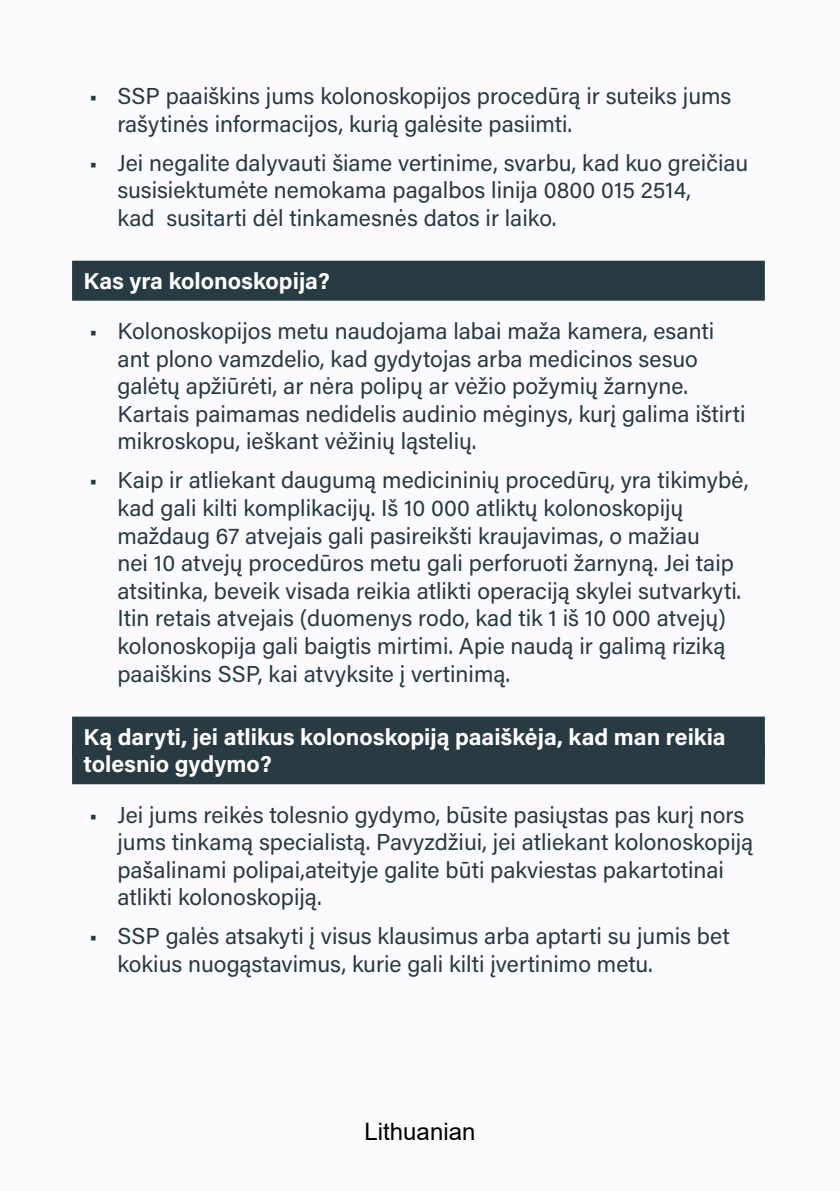
<style>
.page{position:relative;width:840px;height:1191px;background:#fff}
.page>*{position:absolute;margin:0;border:0;box-sizing:border-box;transform-origin:0 0}
.t1{font:24px "Arial";color:#000}
.t2{font:23px/27.6px "Acumin Pro";color:#283a42}
.t3{font:700 23px/27.6px "Acumin Pro";color:#fff}
</style>
<div class="page">
<div style="left:0;top:0;width:839px;height:1191px;background:#fbfafc"></div>
<div style="left:72px;top:261px;width:692px;height:40px;background:#283a42"></div>
<div style="left:72px;top:716px;width:692px;height:40px;background:#283a42"></div>
<div style="left:72px;top:744px;width:692px;height:40px;background:#283a42"></div>
<p class="t2" style="left:117px;top:81px;width:615px;text-indent:-28px">• SSP paaiškins jums kolonoskopijos procedūrą ir suteiks jums rašytinės informacijos, kurią galėsite pasiimti.</p>
<p class="t2" style="left:117px;top:148px;width:632px;text-indent:-28px">• Jei negalite dalyvauti šiame vertinime, svarbu, kad kuo greičiau susisiektumėte nemokama pagalbos linija 0800 015 2514,<br>kad susitarti dėl tinkamesnės datos ir laiko.</p>
<p class="t3" style="left:83px;top:266px;width:248px">Kas yra kolonoskopija?</p>
<p class="t2" style="left:117px;top:316px;width:629px;text-indent:-28px">• Kolonoskopijos metu naudojama labai maža kamera, esanti ant plono vamzdelio, kad gydytojas arba medicinos sesuo galėtų apžiūrėti, ar nėra polipų ar vėžio požymių žarnyne.<br>Kartais paimamas nedidelis audinio mėginys, kurį galima ištirti mikroskopu, ieškant vėžinių ląstelių.</p>
<p class="t2" style="left:117px;top:465px;width:632px;text-indent:-28px">• Kaip ir atliekant daugumą medicininių procedūrų, yra tikimybė, kad gali kilti komplikacijų. Iš 10 000 atliktų kolonoskopijų maždaug 67 atvejais gali pasireikšti kraujavimas, o mažiau<br>nei 10 atvejų procedūros metu gali perforuoti žarnyną. Jei taip atsitinka, beveik visada reikia atlikti operaciją skylei sutvarkyti.<br>Itin retais atvejais (duomenys rodo, kad tik 1 iš 10 000 atvejų) kolonoskopija gali baigtis mirtimi. Apie naudą ir galimą riziką paaiškins SSP, kai atvyksite į vertinimą.</p>
<p class="t3" style="left:83px;top:722px;width:643px">Ką daryti, jei atlikus kolonoskopiją paaiškėja, kad man reikia tolesnio gydymo?</p>
<p class="t2" style="left:117px;top:799px;width:637px;text-indent:-28px">• Jei jums reikės tolesnio gydymo, būsite pasiųstas pas kurį nors jums tinkamą specialistą. Pavyzdžiui, jei atliekant kolonoskopiją pašalinami polipai,ateityje galite būti pakviestas pakartotinai atlikti kolonoskopiją.</p>
<p class="t2" style="left:117px;top:921px;width:613px;text-indent:-28px">• SSP galės atsakyti į visus klausimus arba aptarti su jumis bet kokius nuogąstavimus, kurie gali kilti įvertinimo metu.</p>
<p class="t1" style="left:364px;top:1115px;width:112px">Lithuanian</p>
</div>
